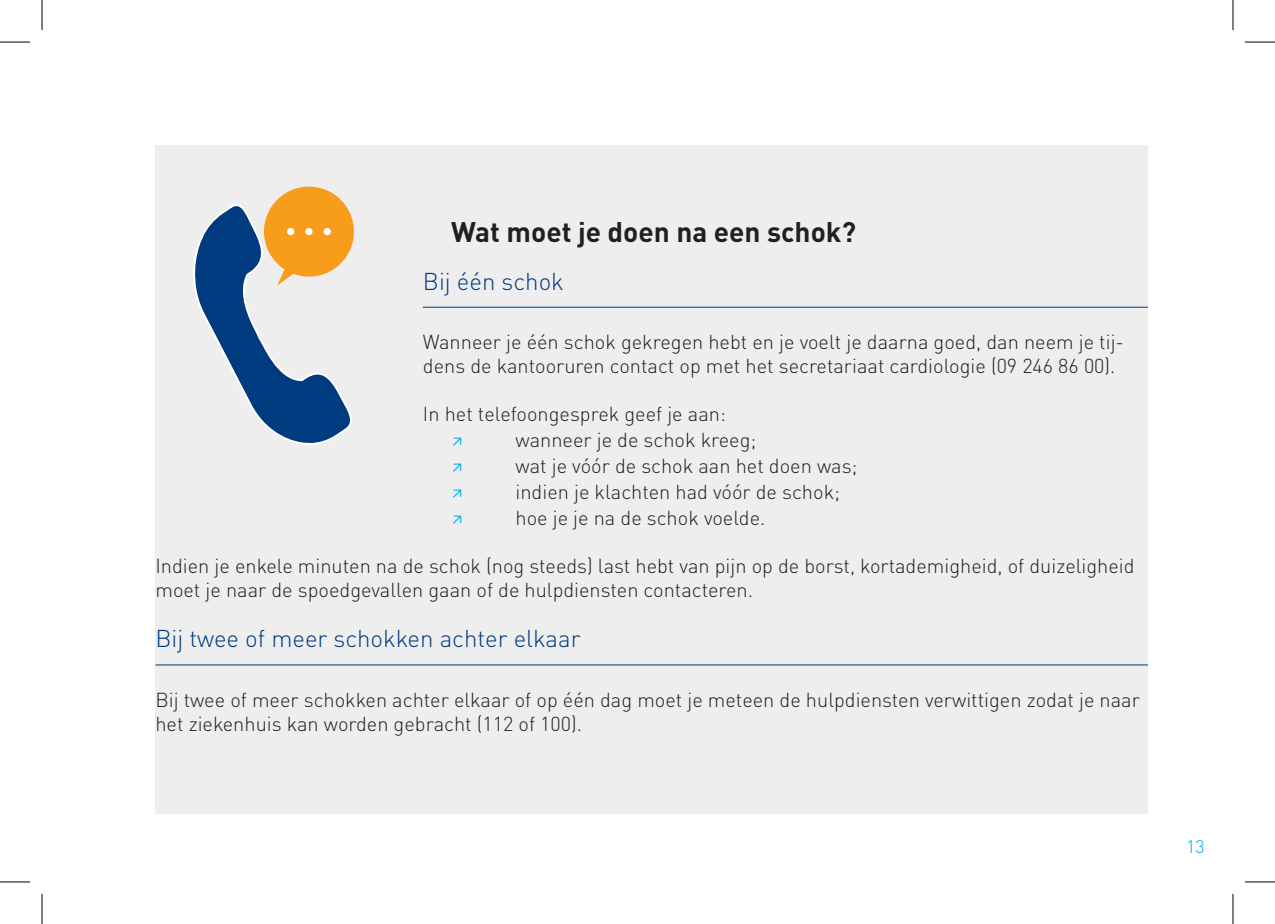
<style>
.page{position:relative;width:1275px;height:924px;background:#fff}
.page>*{position:absolute;margin:0;border:0;box-sizing:border-box;transform-origin:0 0}
.t1{font:700 28px "DINOT";color:#231f20}
.t2{font:300 24px "DINOT";color:#013b7f}
.t3{font:300 20px/24px "DINOT";color:#231f20}
.t4{font:condensed 20px "DINOT";color:#00aeef}
.t5{font:300 18px "DINOT";color:#00acd5}
</style>
<div class="page">
<div style="left:155px;top:145px;width:993px;height:668px;background:#eeeeef"></div>
<hr style="left:423px;top:306px;width:725px;height:1px;background:#013b7f">
<hr style="left:155px;top:664px;width:993px;height:1px;background:#013b7f">
<div style="left:264px;top:186px;width:90px;height:90px;background:#f89c1c;border-radius:50%"></div>
<svg style="left:193px;top:199px;width:161px;height:246px"></svg>
<hr style="left:0;top:42px;width:30px;height:1px;background:#000">
<hr style="left:1245px;top:42px;width:30px;height:1px;background:#000">
<hr style="left:0;top:881px;width:30px;height:1px;background:#000">
<hr style="left:1245px;top:881px;width:30px;height:1px;background:#000">
<hr style="left:42px;top:0;width:1px;height:30px;background:#000">
<hr style="left:42px;top:893px;width:1px;height:30px;background:#000">
<hr style="left:1232px;top:0;width:1px;height:30px;background:#000">
<hr style="left:1232px;top:893px;width:1px;height:30px;background:#000">
<h1 class="t1" style="left:451px;top:213px;width:406px">Wat moet je doen na een schok?</h1>
<p class="t2" style="left:423px;top:266px;width:142px">Bij één schok</p>
<p class="t3" style="left:423px;top:329px;width:702px">Wanneer je één schok gekregen hebt en je voelt je daarna goed, dan neem je tij&shy;dens de kantooruren contact op met het secretariaat cardiologie (09 246 86 00).</p>
<p class="t3" style="left:423px;top:401px;width:304px">In het telefoongesprek geef je aan:</p>
<p class="t4" style="left:451px;top:428px;width:14px">↗</p>
<p class="t3" style="left:515px;top:427px;width:242px">wanneer je de schok kreeg;</p>
<p class="t4" style="left:451px;top:454px;width:14px">↗</p>
<p class="t3" style="left:515px;top:453px;width:343px">wat je vóór de schok aan het doen was;</p>
<p class="t4" style="left:451px;top:480px;width:14px">↗</p>
<p class="t3" style="left:515px;top:479px;width:326px">indien je klachten had vóór de schok;</p>
<p class="t4" style="left:451px;top:506px;width:14px">↗</p>
<p class="t3" style="left:515px;top:505px;width:251px">hoe je je na de schok voelde.</p>
<p class="t3" style="left:155px;top:553px;width:980px">Indien je enkele minuten na de schok (nog steeds) last hebt van pijn op de borst, kortademigheid, of duizeligheid moet je naar de spoedgevallen gaan of de hulpdiensten contacteren.</p>
<p class="t2" style="left:155px;top:623px;width:426px">Bij twee of meer schokken achter elkaar</p>
<p class="t3" style="left:155px;top:687px;width:986px">Bij twee of meer schokken achter elkaar of op één dag moet je meteen de hulpdiensten verwittigen zodat je naar het ziekenhuis kan worden gebracht (112 of 100).</p>
<p class="t5" style="left:1186px;top:835px;width:20px">13</p>
</div>
